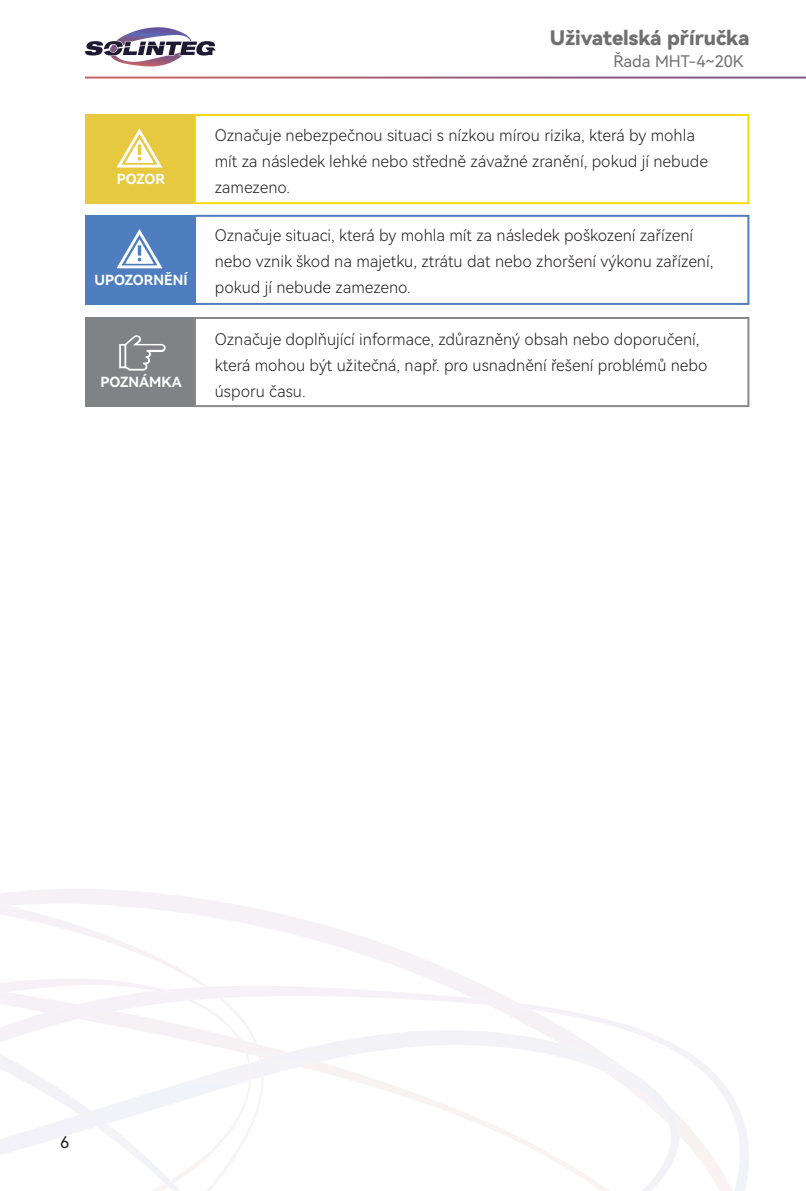
<style>
.page{position:relative;width:806px;height:1191px;background:#fff}
.page>*{position:absolute;margin:0;border:0;box-sizing:border-box;transform-origin:0 0}
.t1{font:20px "Harmony OS Sans Black";color:#6f6f6f}
.P3_2级{font:16px/26px "Harmony OS Sans Light";color:#231f20}
.t2{font:16px "Harmony OS Sans";color:#6f6f6f}
.t3{font:16px "Harmony OS Sans";color:#231f20}
.警告图标下小字_6_5pM{font:14px "Harmony OS Sans Bold";color:#fff}
</style>
<div class="page">
<svg style="left:85px;top:27px;width:130px;height:40px"></svg>
<svg style="left:85px;top:77px;width:720px;height:2px"></svg>
<svg style="left:0;top:889px;width:482px;height:96px"></svg>
<svg style="left:263px;top:985px;width:485px;height:206px"></svg>
<svg style="left:263px;top:1030px;width:416px;height:161px"></svg>
<svg style="left:0;top:900px;width:263px;height:227px"></svg>
<svg style="left:0;top:978px;width:251px;height:213px"></svg>
<svg style="left:0;top:1046px;width:196px;height:145px"></svg>
<div style="left:85px;top:114px;width:109px;height:90px;background:#e6c93f"></div>
<svg style="left:117px;top:129px;width:45px;height:38px"></svg>
<div style="left:194px;top:114px;width:555px;height:90px;border:2px solid #f4d90f"></div>
<div style="left:85px;top:215px;width:109px;height:90px;background:#4f7ec0"></div>
<svg style="left:117px;top:229px;width:45px;height:39px"></svg>
<div style="left:194px;top:215px;width:555px;height:90px;border:2px solid #527cbe"></div>
<div style="left:85px;top:317px;width:109px;height:90px;background:#808285"></div>
<div style="left:194px;top:317px;width:555px;height:90px;border:2px solid #898989"></div>
<svg style="left:119px;top:335px;width:47px;height:35px"></svg>
<p class="警告图标下小字_6_5pM" style="left:117px;top:169px;width:50px">POZOR</p>
<p class="警告图标下小字_6_5pM" style="left:95px;top:270px;width:94px">UPOZORNĚNÍ</p>
<p class="警告图标下小字_6_5pM" style="left:100px;top:372px;width:83px">POZNÁMKA</p>
<p class="t1" style="left:549px;top:24px;width:201px">Uživatelská příručka</p>
<p class="t2" style="left:613px;top:50px;width:132px">Řada MHT-4~20K</p>
<p class="P3_2级" style="left:215px;top:121px;width:494px">Označuje nebezpečnou situaci s nízkou mírou rizika, která by mohla mít za následek lehké nebo středně závažné zranění, pokud jí nebude zamezeno.</p>
<p class="P3_2级" style="left:215px;top:222px;width:499px">Označuje situaci, která by mohla mít za následek poškození zařízení nebo vznik škod na majetku, ztrátu dat nebo zhoršení výkonu zařízení, pokud jí nebude zamezeno.</p>
<p class="P3_2级" style="left:215px;top:326px;width:494px">Označuje doplňující informace, zdůrazněný obsah nebo doporučení, která mohou být užitečná, např. pro usnadnění řešení problémů nebo úsporu času.</p>
<p class="t3" style="left:60px;top:1131px;width:11px">6</p>
</div>
